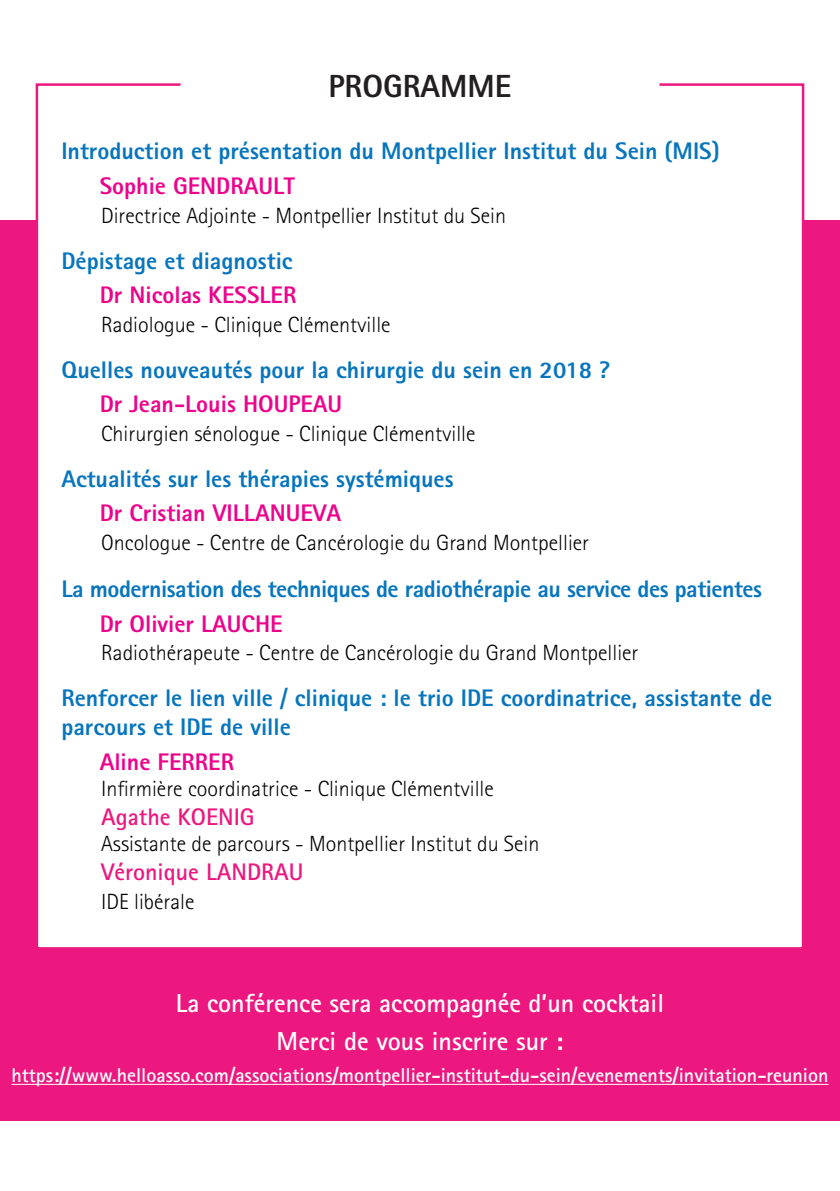
<style>
.page{position:relative;width:840px;height:1191px;background:#fff}
.page>*{position:absolute;margin:0;border:0;box-sizing:border-box;transform-origin:0 0}
.t1{font:800 32px "Rotis Sans Serif";color:#231f20}
.t2{font:700 26px/38px "Rotis Sans Serif";color:#fff;text-align:center}
.t3{font:800 24px/28.8px "Rotis Sans Serif";color:#0775bd}
.t4{font:800 24px "Rotis Sans Serif";color:#ed028c}
.t5{font:800 24px "Rotis Sans Serif";letter-spacing:-.02em;color:#0775bd}
.t6{font:700 24px "Rotis Sans Serif";color:#ed1780}
.t7{font:300 22px "Rotis Sans Serif";color:#000}
.t8{font:700 20px "Rotis Sans Serif";color:#fff}
</style>
<div class="page">
<div style="left:0;top:220px;width:839px;height:901px;background:#ed1780"></div>
<div style="left:36px;top:83px;width:767px;height:866px;background:#fff;border:2px solid #ed1780"></div>
<div style="left:180px;top:66px;width:479px;height:46px;background:#fff"></div>
<hr style="left:11px;top:1083px;width:817px;height:1px;background:#fff">
<h1 class="t1" style="left:328px;top:66px;width:184px">PROGRAMME</h1>
<p class="t3" style="left:61px;top:137px;width:659px">Introduction et présentation du Montpellier Institut du Sein (MIS)</p>
<p class="t4" style="left:100px;top:170px;width:197px">Sophie GENDRAULT</p>
<p class="t7" style="left:101px;top:203px;width:406px">Directrice Adjointe - Montpellier Institut du Sein</p>
<p class="t3" style="left:61px;top:246px;width:233px">Dépistage et diagnostic</p>
<p class="t4" style="left:100px;top:280px;width:198px">Dr Nicolas KESSLER</p>
<p class="t7" style="left:101px;top:312px;width:291px">Radiologue - Clinique Clémentville</p>
<p class="t3" style="left:61px;top:355px;width:550px">Quelles nouveautés pour la chirurgie du sein en 2018 ?</p>
<p class="t4" style="left:100px;top:389px;width:244px">Dr Jean-Louis HOUPEAU</p>
<p class="t7" style="left:101px;top:421px;width:375px">Chirurgien sénologue - Clinique Clémentville</p>
<p class="t3" style="left:61px;top:464px;width:393px">Actualités sur les thérapies systémiques</p>
<p class="t4" style="left:100px;top:498px;width:243px">Dr Cristian VILLANUEVA</p>
<p class="t7" style="left:101px;top:530px;width:489px">Oncologue - Centre de Cancérologie du Grand Montpellier</p>
<p class="t5" style="left:61px;top:574px;width:701px">La modernisation des techniques de radiothérapie au service des patientes</p>
<p class="t4" style="left:100px;top:608px;width:184px">Dr Olivier LAUCHE</p>
<p class="t7" style="left:101px;top:640px;width:538px">Radiothérapeute - Centre de Cancérologie du Grand Montpellier</p>
<p class="t3" style="left:61px;top:683px;width:712px">Renforcer le lien ville / clinique : le trio IDE coordinatrice, assistante de parcours et IDE de ville</p>
<p class="t4" style="left:100px;top:746px;width:136px">Aline FERRER</p>
<p class="t7" style="left:101px;top:776px;width:394px">Infirmière coordinatrice - Clinique Clémentville</p>
<p class="t6" style="left:101px;top:801px;width:155px">Agathe KOENIG</p>
<p class="t7" style="left:101px;top:831px;width:439px">Assistante de parcours - Montpellier Institut du Sein</p>
<p class="t6" style="left:101px;top:856px;width:204px">Véronique LANDRAU</p>
<p class="t7" style="left:101px;top:888px;width:95px">IDE libérale</p>
<p class="t2" style="left:176px;top:984px;width:489px">La conférence sera accompagnée d’un cocktail<br>Merci de vous inscrire sur :</p>
<p class="t8" style="left:11px;top:1063px;width:818px">https://www.helloasso.com/associations/montpellier-institut-du-sein/evenements/invitation-reunion</p>
</div>
